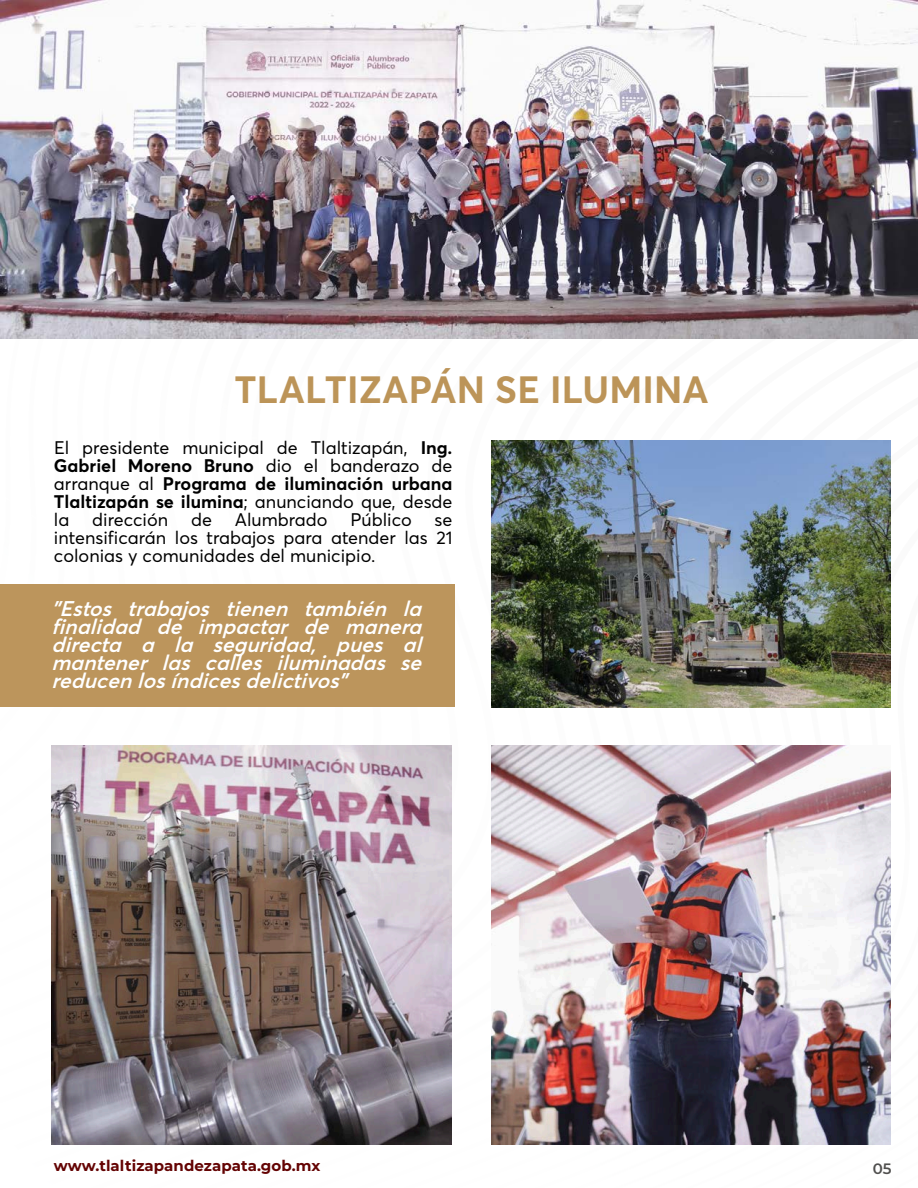
<style>
.page{position:relative;width:918px;height:1188px;background:#fff}
.page>*{position:absolute;margin:0;border:0;box-sizing:border-box;transform-origin:0 0}
.t1{font:700 37.5px "Averta";letter-spacing:.005em;color:#bc9458}
.t2{font:italic 600 21px/18px "Averta";color:#fff;text-align:justify}
.t3{font:18px/18px "Averta";color:#000;text-align:justify}
.t4{font:700 15px "Montserrat";letter-spacing:.005em;color:#640303}
.t5{font:600 15px "Montserrat";color:#51504f}
.s1{font-weight:700}
</style>
<div class="page">
<img style="left:64px;top:584px;width:62px;height:1px">
<img style="left:11px;top:584px;width:53px;height:1px">
<img style="left:451px;top:745px;width:1px;height:185px">
<img style="left:131px;top:584px;width:26px;height:1px">
<img style="left:360px;top:584px;width:57px;height:1px">
<img style="left:287px;top:584px;width:52px;height:1px">
<img style="left:220px;top:584px;width:43px;height:1px">
<img style="left:159px;top:584px;width:32px;height:1px">
<img style="left:779px;top:707px;width:23px;height:1px">
<img style="left:710px;top:707px;width:32px;height:1px">
<img style="left:744px;top:707px;width:29px;height:1px">
<img style="left:671px;top:707px;width:39px;height:1px">
<img style="left:593px;top:707px;width:50px;height:1px">
<img style="left:515px;top:707px;width:56px;height:1px">
<img style="left:836px;top:707px;width:30px;height:1px">
<img style="left:546px;top:440px;width:34px;height:1px">
<img style="left:802px;top:707px;width:31px;height:1px">
<img style="left:580px;top:440px;width:37px;height:1px">
<img style="left:503px;top:440px;width:43px;height:1px">
<img style="left:51px;top:745px;width:400px;height:400px">
<img style="left:491px;top:745px;width:400px;height:400px">
<img style="left:491px;top:441px;width:400px;height:266px">
<div style="left:0;top:585px;width:455px;height:122px;background:#bc955c"></div>
<img style="left:0;top:0;width:918px;height:339px">
<h1 class="t1" style="left:235px;top:374px;width:476px">TLALTIZAPÁN SE ILUMINA</h1>
<p class="t3" style="left:54px;top:440px;width:400px">El presidente municipal de Tlaltizapán, <span class="s1">Ing.<br>Gabriel Moreno Bruno</span> dio el banderazo de arranque al <span class="s1">Programa de iluminación urbana Tlaltizapán se ilumina</span>; anunciando que, desde la</p>
<p class="t3" style="left:92px;top:512px;width:78px">dirección</p>
<p class="t3" style="left:191px;top:512px;width:22px">de</p>
<p class="t3" style="left:235px;top:512px;width:94px">Alumbrado</p>
<p class="t3" style="left:350px;top:512px;width:63px">Público</p>
<p class="t3" style="left:54px;top:512px;width:400px;text-indent:381px">se intensificarán los trabajos para atender las 21 colonias y comunidades del municipio.</p>
<p class="t2" style="left:51px;top:601px;width:377px">"Estos trabajos tienen también la finalidad de impactar de manera directa a la seguridad, pues al mantener las calles iluminadas se reducen los índices delictivos"</p>
<p class="t4" style="left:54px;top:1156px;width:268px">www.tlaltizapandezapata.gob.mx</p>
<p class="t5" style="left:873px;top:1159px;width:20px">05</p>
</div>
